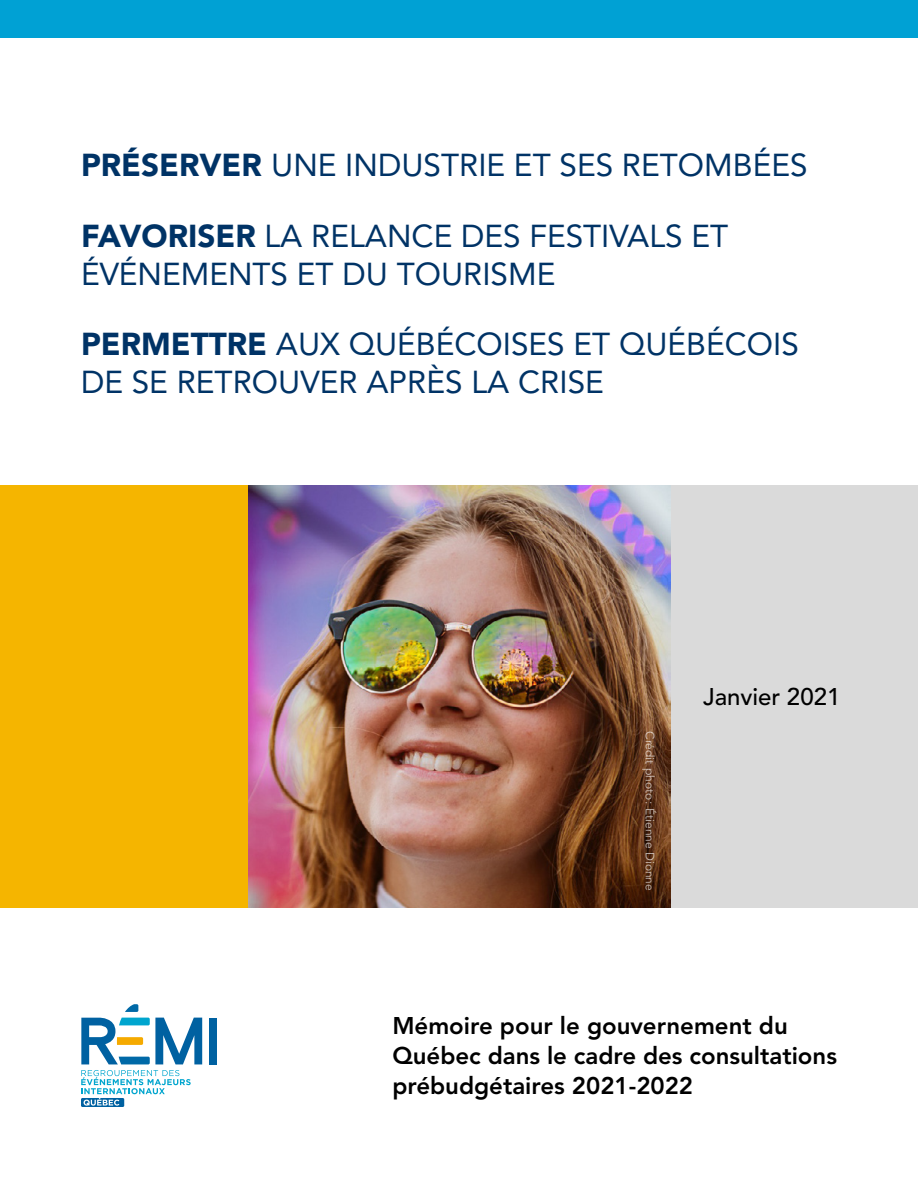
<style>
.page{position:relative;width:918px;height:1188px;background:#fff}
.page>*{position:absolute;margin:0;border:0;box-sizing:border-box;transform-origin:0 0}
.t1{font:31.5px/37.8px "Avenir LT Std";color:#036}
.t2{font:800 24px/30px "Avenir LT Std";color:#000}
.t3{font:500 24px "Avenir LT Std";color:#000}
.t4{font:12px "Avenir LT Std";color:#fff}
.s1{font-weight:900}
</style>
<div class="page">
<div style="left:0;top:0;width:918px;height:38px;background:#00a1d4"></div>
<div style="left:670px;top:485px;width:248px;height:423px;background:#dadada"></div>
<div style="left:81px;top:1098px;width:43px;height:9px;background:#0061a1"></div>
<svg style="left:125px;top:1004px;width:13px;height:8px"></svg>
<div style="left:209px;top:1018px;width:8px;height:46px;background:#0061a1"></div>
<svg style="left:81px;top:1070px;width:110px;height:36px"></svg>
<svg style="left:81px;top:1018px;width:121px;height:46px"></svg>
<img style="left:248px;top:485px;width:422px;height:423px">
<div style="left:0;top:485px;width:248px;height:423px;background:#f5b500"></div>
<p class="t1" style="left:81px;top:146px;width:728px"><span class="s1">PRÉSERVER</span> UNE INDUSTRIE ET SES RETOMBÉES</p>
<p class="t1" style="left:81px;top:217px;width:649px"><span class="s1">FAVORISER</span> LA RELANCE DES FESTIVALS ET<br>ÉVÉNEMENTS ET DU TOURISME</p>
<p class="t1" style="left:81px;top:326px;width:719px"><span class="s1">PERMETTRE</span> AUX QUÉBÉCOISES ET QUÉBÉCOIS<br>DE SE RETROUVER APRÈS LA CRISE</p>
<p class="t4" style="left:657px;top:731px;width:161px;rotate:90deg">Crédit photo: Étienne Dionne</p>
<p class="t3" style="left:703px;top:683px;width:139px">Janvier 2021</p>
<p class="t2" style="left:392px;top:1011px;width:446px">Mémoire pour le gouvernement du<br>Québec dans le cadre des consultations prébudgétaires 2021-2022</p>
</div>
